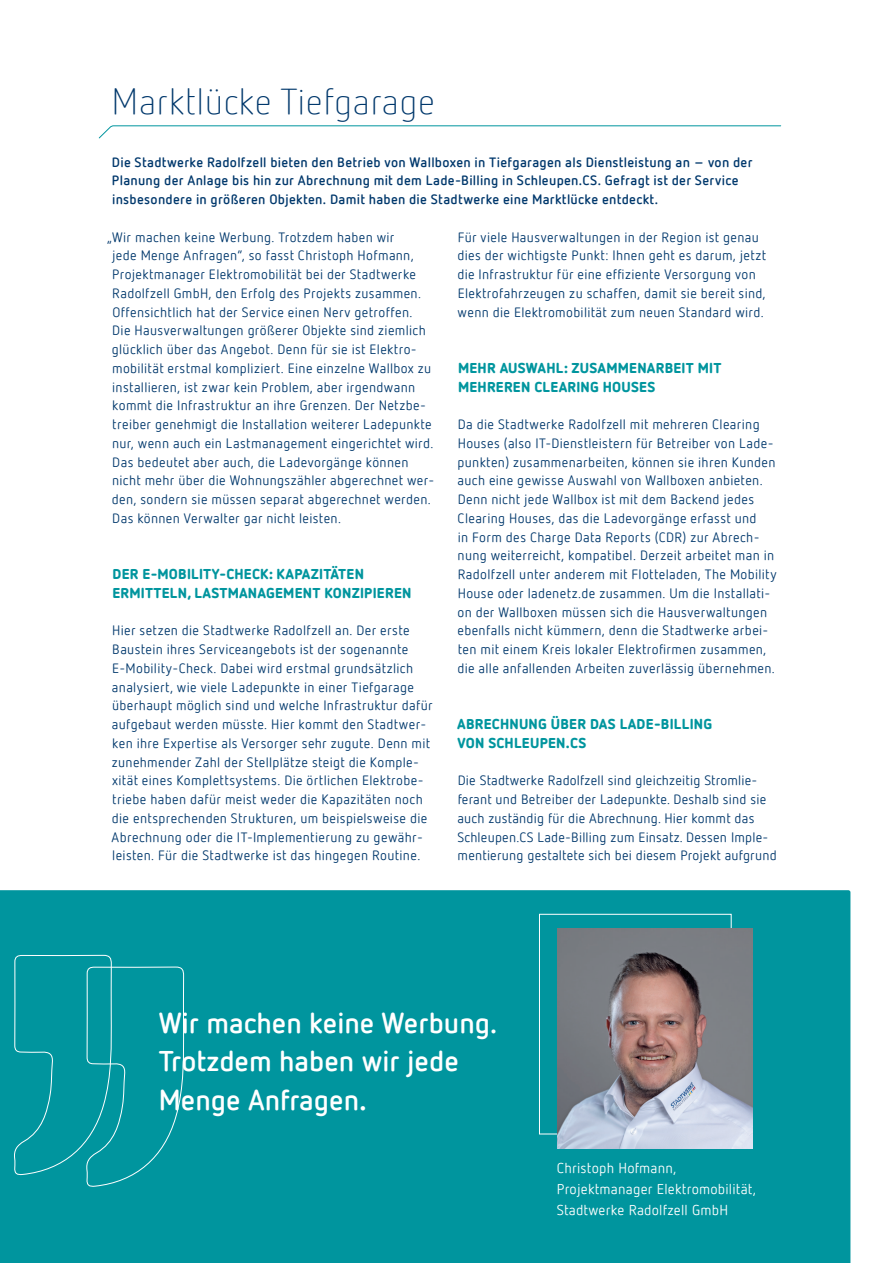
<style>
.page{position:relative;width:893px;height:1263px;background:#fff}
.page>*{position:absolute;margin:0;border:0;box-sizing:border-box;transform-origin:0 0}
.t1{font:300 36px "Netto Offc";letter-spacing:.015em;color:#00386c}
.t2{font:700 28.5px/38.2px "Netto Offc";color:#fff}
.AW__Zwischenheadlin{font:900 14.25px/18.8px "Netto Offc";letter-spacing:.015em;color:#00959e}
.t3{font:14.25px/21px "Netto Offc";letter-spacing:.015em;color:#fff}
.AW__Text_9_auf_12_5{font:13.5px/18.8px "Netto Offc";letter-spacing:.02em;color:#00386c}
.AW__Zwischenheadlin-2{font:13.5px/18.8px "Netto Offc";letter-spacing:.025em;color:#00386c}
.AW__Vorspann{font:700 13.5px/18.8px "Netto Offc";letter-spacing:.02em;color:#00386c}
.s1{font-size:31.5px}
</style>
<div class="page">
<svg style="left:98px;top:125px;width:683px;height:14px"></svg>
<div style="left:0;top:890px;width:850px;height:373px;background:#00959e"></div>
<div style="left:539px;top:914px;width:193px;height:220px;border:1px solid #fff"></div>
<img style="left:557px;top:928px;width:195px;height:220px">
<div style="left:13px;top:890px;width:171px;height:297px;background:#00959e"></div>
<p class="t1" style="left:112px;top:80px;width:325px">Marktlücke Tiefgarage</p>
<p class="AW__Vorspann" style="left:112px;top:152px;width:642px">Die Stadtwerke Radolfzell bieten den Betrieb von Wallboxen in Tiefgaragen als Dienstleistung an – von der<br>Planung der Anlage bis hin zur Abrechnung mit dem Lade-Billing in Schleupen.CS. Gefragt ist der Service insbesondere in größeren Objekten. Damit haben die Stadtwerke eine Marktlücke entdeckt.</p>
<p class="AW__Text_9_auf_12_5" style="left:112px;top:227px;width:324px;text-indent:-5px">„Wir machen keine Werbung. Trotzdem haben wir<br>jede Menge Anfragen“, so fasst Christoph Hofmann, Projektmanager Elektromobilität bei der Stadtwerke Radolfzell GmbH, den Erfolg des Projekts zusammen.<br>Offensichtlich hat der Service einen Nerv getroffen.<br>Die Hausverwaltungen größerer Objekte sind ziemlich glücklich über das Angebot. Denn für sie ist Elektro&shy;mobilität erstmal kompliziert. Eine einzelne Wallbox zu installieren, ist zwar kein Problem, aber irgendwann kommt die Infrastruktur an ihre Grenzen. Der Netzbe&shy;treiber genehmigt die Installation weiterer Ladepunkte nur, wenn auch ein Lastmanagement eingerichtet wird.<br>Das bedeutet aber auch, die Ladevorgänge können nicht mehr über die Wohnungszähler abgerechnet wer&shy;den, sondern sie müssen separat abgerechnet werden.<br>Das können Verwalter gar nicht leisten.</p>
<p class="AW__Zwischenheadlin-2" style="left:457px;top:227px;width:310px">Für viele Hausverwaltungen in der Region ist genau dies der wichtigste Punkt: Ihnen geht es darum, jetzt die Infrastruktur für eine effiziente Versorgung von Elektrofahrzeugen zu schaffen, damit sie bereit sind, wenn die Elektromobilität zum neuen Standard wird.</p>
<p class="AW__Zwischenheadlin" style="left:458px;top:358px;width:265px">MEHR AUSWAHL: ZUSAMMENARBEIT MIT<br>MEHREREN CLEARING HOUSES</p>
<p class="AW__Text_9_auf_12_5" style="left:457px;top:415px;width:321px">Da die Stadtwerke Radolfzell mit mehreren Clearing Houses (also IT-Dienstleistern für Betreiber von Lade&shy;punkten) zusammenarbeiten, können sie ihren Kunden auch eine gewisse Auswahl von Wallboxen anbieten.<br>Denn nicht jede Wallbox ist mit dem Backend jedes Clearing Houses, das die Ladevorgänge erfasst und<br>in Form des Charge Data Reports (CDR) zur Abrech&shy;nung weiterreicht, kompatibel. Derzeit arbeitet man in Radolfzell unter anderem mit Flotteladen, The Mobility House oder ladenetz.de zusammen. Um die Installati&shy;on der Wallboxen müssen sich die Hausverwaltungen ebenfalls nicht kümmern, denn die Stadtwerke arbei&shy;ten mit einem Kreis lokaler Elektrofirmen zusammen, die alle anfallenden Arbeiten zuverlässig übernehmen.</p>
<p class="AW__Zwischenheadlin" style="left:112px;top:564px;width:300px">DER E-MOBILITY-CHECK: KAPAZITÄTEN<br>ERMITTELN, LASTMANAGEMENT KONZIPIEREN</p>
<p class="AW__Zwischenheadlin-2" style="left:112px;top:621px;width:323px">Hier setzen die Stadtwerke Radolfzell an. Der erste Baustein ihres Serviceangebots ist der sogenannte E-Mobility-Check. Dabei wird erstmal grundsätzlich analysiert, wie viele Ladepunkte in einer Tiefgarage überhaupt möglich sind und welche Infrastruktur dafür aufgebaut werden müsste. Hier kommt den Stadtwer&shy;ken ihre Expertise als Versorger sehr zugute. Denn mit zunehmender Zahl der Stellplätze steigt die Komple&shy;xität eines Komplettsystems. Die örtlichen Elektrobe&shy;triebe haben dafür meist weder die Kapazitäten noch die entsprechenden Strukturen, um beispielsweise die Abrechnung oder die IT-Implementierung zu gewähr&shy;leisten. Für die Stadtwerke ist das hingegen Routine.</p>
<p class="AW__Zwischenheadlin" style="left:457px;top:714px;width:256px">ABRECHNUNG ÜBER DAS LADE-BILLING<br>VON SCHLEUPEN.CS</p>
<p class="AW__Text_9_auf_12_5" style="left:457px;top:771px;width:321px">Die Stadtwerke Radolfzell sind gleichzeitig Stromlie&shy;ferant und Betreiber der Ladepunkte. Deshalb sind sie auch zuständig für die Abrechnung. Hier kommt das Schleupen.CS Lade-Billing zum Einsatz. Dessen Imple&shy;mentierung gestaltete sich bei diesem Projekt aufgrund</p>
<p class="t2" style="left:159px;top:1003px;width:340px">Wir machen keine Werbung.<br>Trotzdem haben wir jede<br>Menge Anfragen<span class="s1">.</span></p>
<p class="t3" style="left:557px;top:1157px;width:201px">Christoph Hofmann,<br>Projektmanager Elektromobilität,<br>Stadtwerke Radolfzell GmbH</p>
</div>
